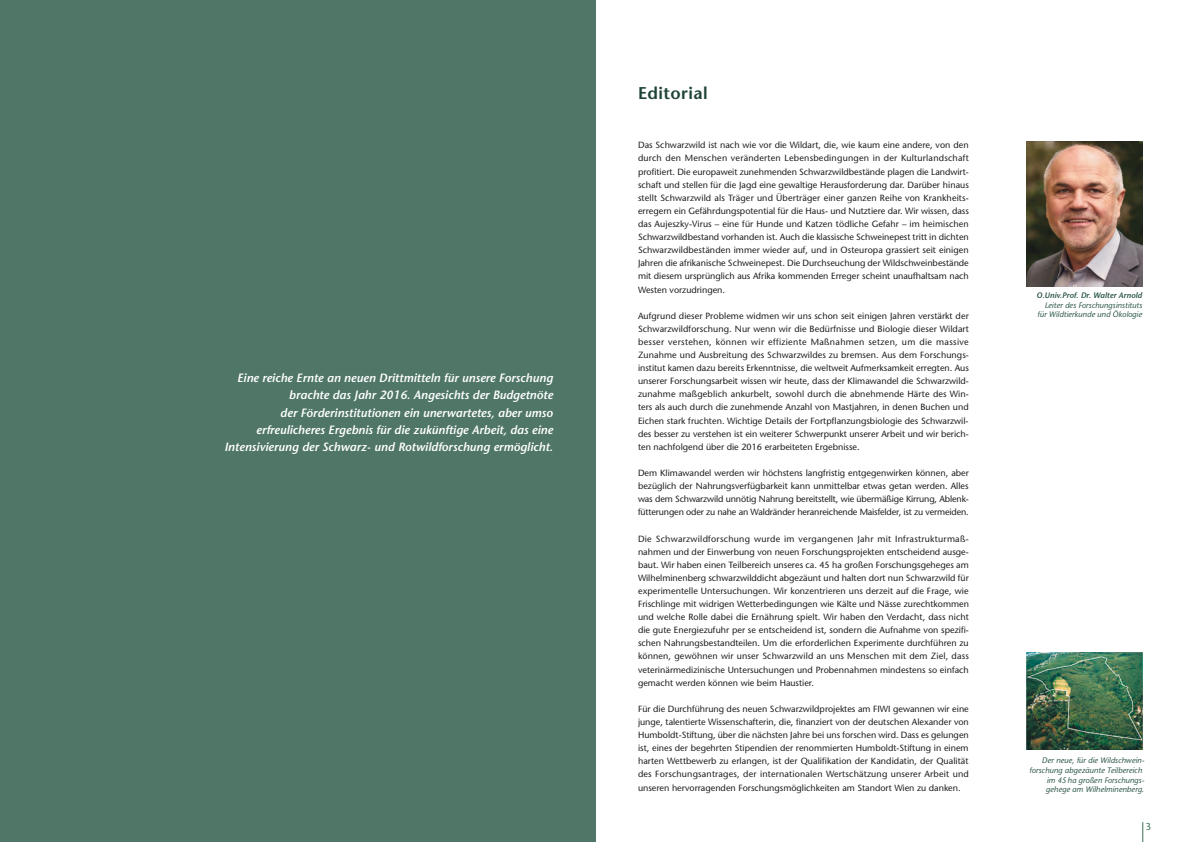
<style>
.page{position:relative;width:1191px;height:842px;background:#fff}
.page>*{position:absolute;margin:0;border:0;box-sizing:border-box;transform-origin:0 0}
.t1{font:600 17px "Stone Sans Std";letter-spacing:.025em;color:#1f4437}
.t2{font:italic 600 12px/17.3px "Stone Sans Std";color:#fff;text-align:right}
.t3{font:500 10px "Stone Sans Std";color:#3d6f55}
.t4{font:500 9px/13.1px "Stone Sans Std";color:#1d1e1f;text-align:justify}
.t5{font:italic 500 8px/9.8px "Stone Sans Std";color:#2c5746;text-align:right}
.t6{font:italic 600 8px "Stone Sans Std";color:#2c5746}
</style>
<div class="page">
<div style="left:0;top:0;width:595px;height:842px;background:#4f7667"></div>
<svg style="left:1142px;top:822px;width:1px;height:20px"></svg>
<img style="left:1026px;top:142px;width:116px;height:145px">
<img style="left:1026px;top:652px;width:116px;height:97px">
<p class="t2" style="left:224px;top:369px;width:330px">Eine reiche Ernte an neuen Drittmitteln für unsere Forschung brachte das Jahr 2016. Angesichts der Budgetnöte<br>der Förderinstitutionen ein unerwartetes, aber umso erfreulicheres Ergebnis für die zukünftige Arbeit, das eine Intensivierung der Schwarz- und Rotwildforschung ermöglicht.</p>
<h1 class="t1" style="left:638px;top:83px;width:71px">Editorial</h1>
<p class="t4" style="left:638px;top:139px;width:332px">Das Schwarzwild ist nach wie vor die Wildart, die, wie kaum eine andere, von den durch den Menschen veränderten Lebensbedingungen in der Kulturlandschaft profitiert. Die europaweit zunehmenden Schwarzwildbestände plagen die Landwirt&shy;schaft und stellen für die Jagd eine gewaltige Herausforderung dar. Darüber hinaus stellt Schwarzwild als Träger und Überträger einer ganzen Reihe von Krankheits&shy;erregern ein Gefährdungspotential für die Haus- und Nutztiere dar. Wir wissen, dass das Aujeszky-Virus – eine für Hunde und Katzen tödliche Gefahr – im heimischen Schwarzwildbestand vorhanden ist. Auch die klassische Schweinepest tritt in dichten Schwarzwildbeständen immer wieder auf, und in Osteuropa grassiert seit einigen Jahren die afrikanische Schweinepest. Die Durchseuchung der Wildschweinbestände mit diesem ursprünglich aus Afrika kommenden Erreger scheint unaufhaltsam nach Westen vorzudringen.</p>
<p class="t4" style="left:638px;top:309px;width:332px">Aufgrund dieser Probleme widmen wir uns schon seit einigen Jahren verstärkt der Schwarzwildforschung. Nur wenn wir die Bedürfnisse und Biologie dieser Wildart besser verstehen, können wir effiziente Maßnahmen setzen, um die massive Zunahme und Ausbreitung des Schwarzwildes zu bremsen. Aus dem Forschungs&shy;institut kamen dazu bereits Erkenntnisse, die weltweit Aufmerksamkeit erregten. Aus unserer Forschungsarbeit wissen wir heute, dass der Klimawandel die Schwarzwild&shy;zunahme maßgeblich ankurbelt, sowohl durch die abnehmende Härte des Win&shy;ters als auch durch die zunehmende Anzahl von Mastjahren, in denen Buchen und Eichen stark fruchten. Wichtige Details der Fortpflanzungsbiologie des Schwarzwil&shy;des besser zu verstehen ist ein weiterer Schwerpunkt unserer Arbeit und wir berich&shy;ten nachfolgend über die 2016 erarbeiteten Ergebnisse.</p>
<p class="t4" style="left:638px;top:466px;width:332px">Dem Klimawandel werden wir höchstens langfristig entgegenwirken können, aber bezüglich der Nahrungsverfügbarkeit kann unmittelbar etwas getan werden. Alles was dem Schwarzwild unnötig Nahrung bereitstellt, wie übermäßige Kirrung, Ablenk&shy;fütterungen oder zu nahe an Waldränder heranreichende Maisfelder, ist zu vermeiden.</p>
<p class="t4" style="left:638px;top:532px;width:332px">Die Schwarzwildforschung wurde im vergangenen Jahr mit Infrastrukturmaß&shy;nahmen und der Einwerbung von neuen Forschungsprojekten entscheidend ausge&shy;baut. Wir haben einen Teilbereich unseres ca. 45 ha großen Forschungsgeheges am Wilhelminenberg schwarzwilddicht abgezäunt und halten dort nun Schwarzwild für experimentelle Untersuchungen. Wir konzentrieren uns derzeit auf die Frage, wie Frischlinge mit widrigen Wetterbedingungen wie Kälte und Nässe zurechtkommen und welche Rolle dabei die Ernährung spielt. Wir haben den Verdacht, dass nicht die gute Energiezufuhr per se entscheidend ist, sondern die Aufnahme von spezifi&shy;schen Nahrungsbestandteilen. Um die erforderlichen Experimente durchführen zu können, gewöhnen wir unser Schwarzwild an uns Menschen mit dem Ziel, dass veterinärmedizinische Untersuchungen und Probennahmen mindestens so einfach gemacht werden können wie beim Haustier.</p>
<p class="t4" style="left:638px;top:702px;width:332px">Für die Durchführung des neuen Schwarzwildprojektes am FIWI gewannen wir eine junge, talentierte Wissenschafterin, die, finanziert von der deutschen Alexander von Humboldt-Stiftung, über die nächsten Jahre bei uns forschen wird. Dass es gelungen ist, eines der begehrten Stipendien der renommierten Humboldt-Stiftung in einem harten Wettbewerb zu erlangen, ist der Qualifikation der Kandidatin, der Qualität des Forschungsantrages, der internationalen Wertschätzung unserer Arbeit und unseren hervorragenden Forschungsmöglichkeiten am Standort Wien zu danken.</p>
<p class="t6" style="left:1036px;top:290px;width:107px">O.Univ.Prof. Dr. Walter Arnold</p>
<p class="t5" style="left:1037px;top:300px;width:106px">Leiter des Forschungsinstituts für Wildtierkunde und Ökologie</p>
<p class="t5" style="left:1029px;top:755px;width:116px">Der neue, für die Wildschwein&shy;forschung abgezäunte Teilbereich im 45ha großen Forschungs&shy;gehege am Wilhelminenberg.</p>
<p class="t3" style="left:1145px;top:820px;width:7px">3</p>
</div>
